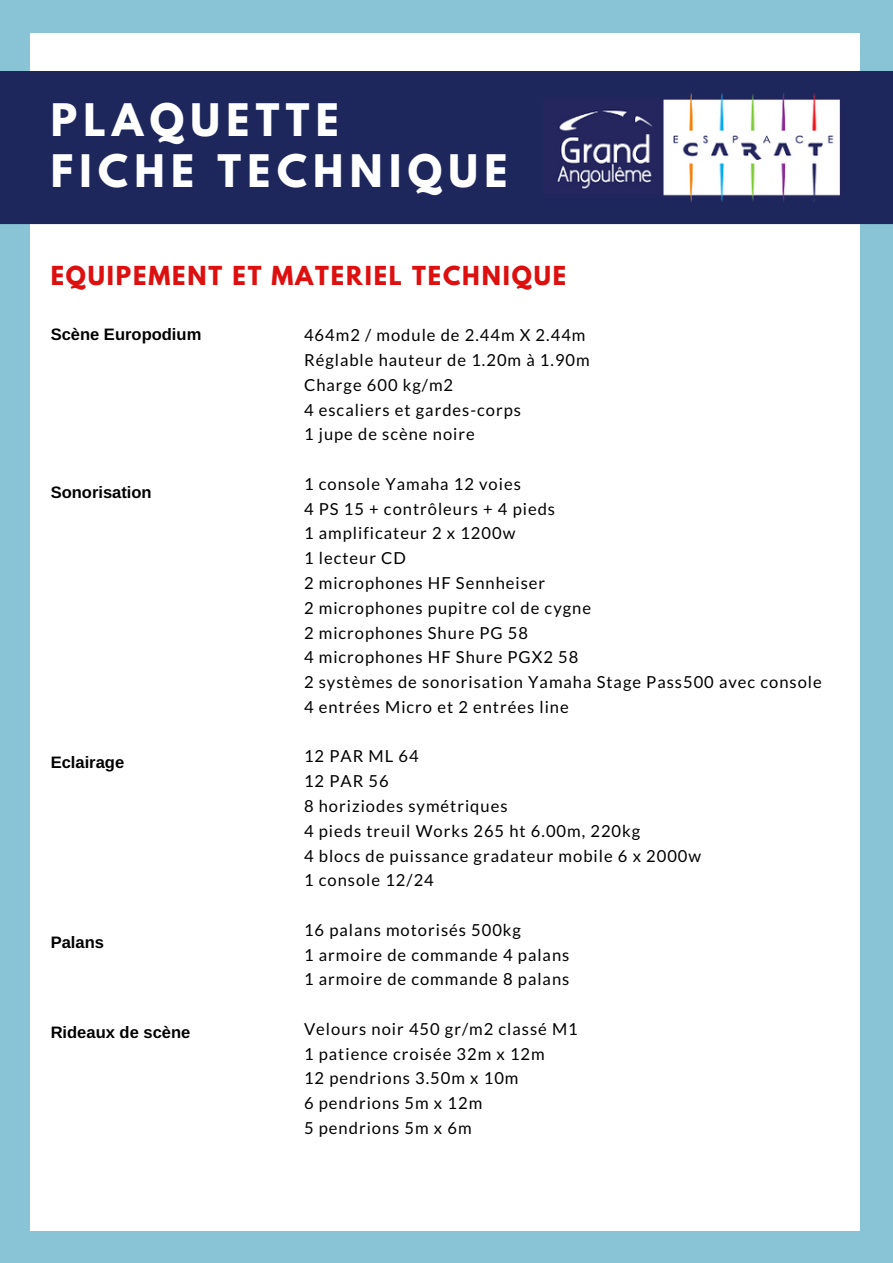
<style>
.page{position:relative;width:893px;height:1263px;background:#88c4d6}
.page>*{position:absolute;margin:0;border:0;box-sizing:border-box;transform-origin:0 0}
.t1{font:700 39.75px/50.7px "League Spartan";letter-spacing:.16em;color:#fff}
.t2{font:700 23.25px "League Spartan";letter-spacing:.08em;color:#dd0f0f}
.t3{font:16.5px/24.8px "Lato";letter-spacing:.06em;color:#000}
.t4{font:700 16.5px "Arimo";color:#000}
</style>
<div class="page">
<div style="left:30px;top:34px;width:830px;height:1197px;background:#fff"></div>
<div style="left:0;top:71px;width:893px;height:153px;background:#1d275c"></div>
<img style="left:557px;top:93px;width:283px;height:109px">
<h1 class="t1" style="left:51px;top:100px;width:458px">PLAQUETTE<br>FICHE TECHNIQUE</h1>
<h2 class="t2" style="left:51px;top:264px;width:517px">EQUIPEMENT ET MATERIEL TECHNIQUE</h2>
<p class="t3" style="left:304px;top:322px;width:287px">464m2 / module de 2.44m X 2.44m<br>Réglable hauteur de 1.20m à 1.90m<br>Charge 600 kg/m2<br>4 escaliers et gardes-corps<br>1 jupe de scène noire</p>
<p class="t3" style="left:304px;top:471px;width:519px">1 console Yamaha 12 voies<br>4 PS 15 + contrôleurs + 4 pieds<br>1 amplificateur 2 x 1200w<br>1 lecteur CD<br>2 microphones HF Sennheiser<br>2 microphones pupitre col de cygne<br>2 microphones Shure PG 58<br>4 microphones HF Shure PGX2 58<br>2 systèmes de sonorisation Yamaha Stage Pass500 avec console<br>4 entrées Micro et 2 entrées line</p>
<p class="t3" style="left:304px;top:744px;width:399px">12 PAR ML 64<br>12 PAR 56<br>8 horiziodes symétriques<br>4 pieds treuil Works 265 ht 6.00m, 220kg<br>4 blocs de puissance gradateur mobile 6 x 2000w<br>1 console 12/24</p>
<p class="t3" style="left:304px;top:917px;width:267px">16 palans motorisés 500kg<br>1 armoire de commande 4 palans<br>1 armoire de commande 8 palans</p>
<p class="t3" style="left:304px;top:1016px;width:275px">Velours noir 450 gr/m2 classé M1<br>1 patience croisée 32m x 12m<br>12 pendrions 3.50m x 10m<br>6 pendrions 5m x 12m<br>5 pendrions 5m x 6m</p>
<p class="t4" style="left:51px;top:325px;width:152px">Scène Europodium</p>
<p class="t4" style="left:51px;top:483px;width:103px">Sonorisation</p>
<p class="t4" style="left:51px;top:753px;width:75px">Eclairage</p>
<p class="t4" style="left:51px;top:933px;width:55px">Palans</p>
<p class="t4" style="left:51px;top:1023px;width:141px">Rideaux de scène</p>
</div>
